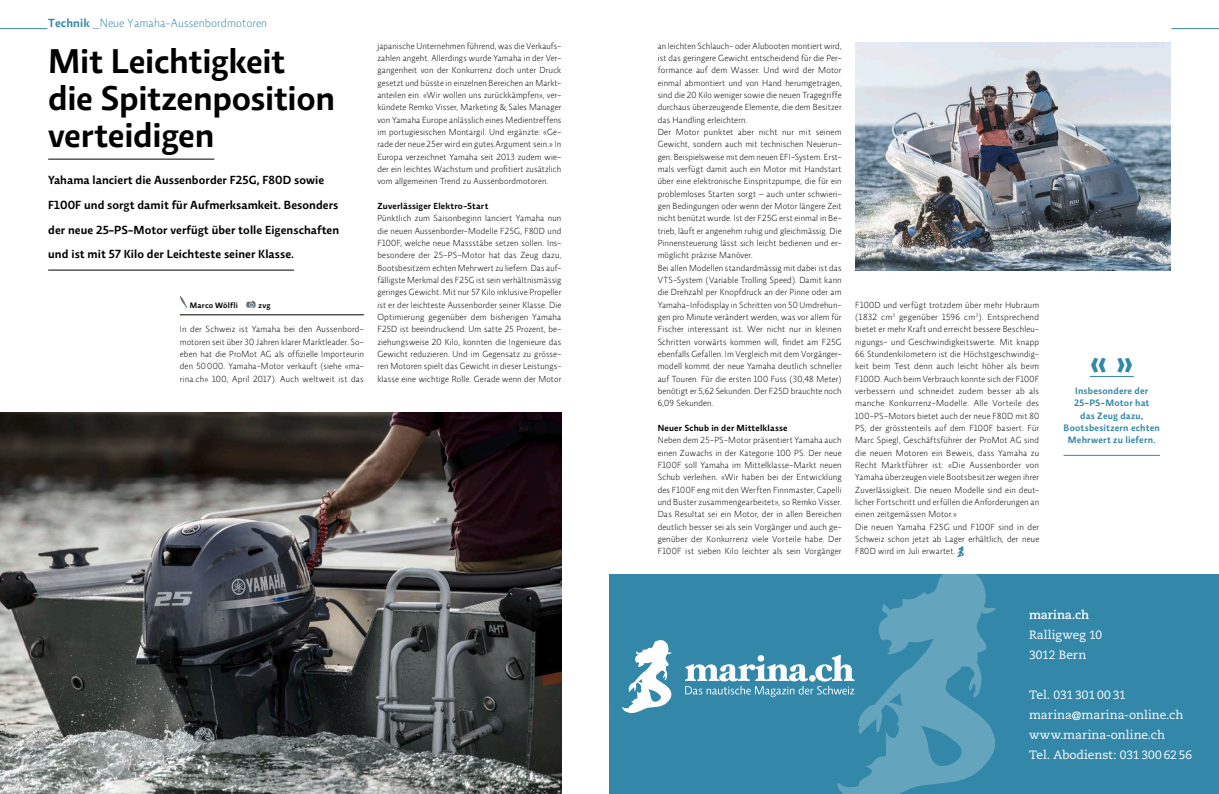
<style>
.page{position:relative;width:1219px;height:794px;background:#fff}
.page>*{position:absolute;margin:0;border:0;box-sizing:border-box;transform-origin:0 0}
.t1{font:600 35px/37px "Relato Sans OT";letter-spacing:-.01em;color:#000}
.t2{font:600 33px "Relato Sans OT";color:#3387a8}
.t3{font:600 12px/24.6px "Relato Sans OT";letter-spacing:.01em;color:#000}
.t4{font:12px/20px "Caecilia LT Std";color:#fff}
.t5{font:300 12px "Relato Sans OT";letter-spacing:.015em;color:#3387a8}
.t6{font:700 12px "Caecilia LT Std";letter-spacing:-.01em;color:#fff}
.t7{font:600 9.5px/12.3px "Relato Sans OT";letter-spacing:.025em;color:#3387a8;text-align:center}
.t8{font:300 9px/12.3px "Relato Sans OT";letter-spacing:.025em;color:#000;text-align:justify}
.t9{font:600 9px "Relato Sans OT";letter-spacing:.025em;color:#000}
.t10{font:600 8px "Relato Sans OT";letter-spacing:.03em;color:#000}
.s1{font-weight:600}
</style>
<div class="page">
<hr style="left:0;top:28px;width:47px;height:1px;background:#3387a8">
<hr style="left:1171px;top:28px;width:48px;height:1px;background:#3387a8">
<img style="left:0;top:412px;width:561px;height:382px">
<img style="left:855px;top:43px;width:316px;height:227px">
<hr style="left:48px;top:159px;width:166px;height:1px;background:#000">
<hr style="left:48px;top:269px;width:246px;height:1px;background:#000">
<hr style="left:180px;top:315px;width:184px;height:1px;background:#000">
<svg style="left:180px;top:296px;width:7px;height:12px"></svg>
<svg style="left:246px;top:301px;width:10px;height:6px"></svg>
<svg style="left:957px;top:546px;width:7px;height:11px"></svg>
<hr style="left:1090px;top:376px;width:44px;height:1px;background:#3387a8">
<hr style="left:1063px;top:455px;width:97px;height:1px;background:#3387a8">
<div style="left:609px;top:574px;width:610px;height:220px;background:#3387a8"></div>
<svg style="left:622px;top:640px;width:50px;height:73px"></svg>
<svg style="left:685px;top:574px;width:311px;height:220px"></svg>
<h3 class="t5" style="left:48px;top:16px;width:221px"><span class="s1">Technik</span> _Neue Yamaha-Aussenbordmotoren</h3>
<h1 class="t1" style="left:48px;top:42px;width:288px">Mit Leichtigkeit die Spitzenposition verteidigen</h1>
<h3 class="t3" style="left:48px;top:168px;width:293px">Yahama lanciert die Aussenborder F25G, F80D sowie F100F und sorgt damit für Aufmerksamkeit. Besonders der neue 25-PS-Motor verfügt über tolle Eigenschaften und ist mit 57 Kilo der Leichteste seiner Klasse.</h3>
<p class="t10" style="left:190px;top:300px;width:50px">Marco Wölfli</p>
<p class="t10" style="left:259px;top:300px;width:13px">zvg</p>
<p class="t8" style="left:180px;top:323px;width:185px">In der Schweiz ist Yamaha bei den Aussenbord&shy;motoren seit über 30 Jahren klarer Marktleader. So&shy;eben hat die ProMot AG als offizielle Importeurin den 50 000. Yamaha-Motor verkauft (siehe «ma&shy;rina.ch» 100, April 2017). Auch weltweit ist das</p>
<p class="t8" style="left:377px;top:39px;width:185px">japanische Unternehmen führend, was die Verkaufs&shy;zahlen angeht. Allerdings wurde Yamaha in der Ver&shy;gangenheit von der Konkurrenz doch unter Druck gesetzt und büsste in einzelnen Bereichen an Markt&shy;anteilen ein. «Wir wollen uns zurückkämpfen», ver&shy;kündete Remko Visser, Marketing &amp; Sales Manager von Yamaha Europe anlässlich eines Medientreffens im portugiesischen Montargil. Und ergänzte: «Ge&shy;rade der neue 25er wird ein gutes Argument sein.» In Europa verzeichnet Yamaha seit 2013 zudem wie&shy;der ein leichtes Wachstum und profitiert zusätzlich vom allgemeinen Trend zu Aussenbordmotoren.</p>
<p class="t9" style="left:377px;top:200px;width:112px">Zuverlässiger Elektro-Start</p>
<p class="t8" style="left:377px;top:212px;width:185px">Pünktlich zum Saisonbeginn lanciert Yamaha nun die neuen Aussenborder-Modelle F25G, F80D und F100F, welche neue Massstäbe setzen sollen. Ins&shy;besondere der 25-PS-Motor hat das Zeug dazu, Bootsbesitzern echten Mehrwert zu liefern. Das auf&shy;fälligste Merkmal des F25G ist sein verhältnismässig geringes Gewicht. Mit nur 57 Kilo inklusive Propeller ist er der leichteste Aussenborder seiner Klasse. Die Optimierung gegenüber dem bisherigen Yamaha F25D ist beeindruckend: Um satte 25 Prozent, be&shy;ziehungsweise 20 Kilo, konnten die Ingenieure das Gewicht reduzieren. Und im Gegensatz zu grösse&shy;ren Motoren spielt das Gewicht in dieser Leistungs&shy;klasse eine wichtige Rolle. Gerade wenn der Motor</p>
<p class="t8" style="left:658px;top:39px;width:185px;text-align:left">an leichten Schlauch- oder Alubooten montiert wird, ist das geringere Gewicht entscheidend für die Per&shy;formance auf dem Wasser. Und wird der Motor einmal abmontiert und von Hand herumgetragen, sind die 20 Kilo weniger sowie die neuen Tragegriffe durchaus überzeugende Elemente, die dem Besitzer das Handling erleichtern.<br>Der Motor punktet aber nicht nur mit seinem Gewicht, sondern auch mit technischen Neuerun&shy;gen. Beispielsweise mit dem neuen EFI-System. Erst&shy;mals verfügt damit auch ein Motor mit Handstart über eine elektronische Einspritzpumpe, die für ein problemloses Starten sorgt – auch unter schwieri&shy;gen Bedingungen oder wenn der Motor längere Zeit nicht benützt wurde. Ist der F25G erst einmal in Be&shy;trieb, läuft er angenehm ruhig und gleichmässig. Die Pinnensteuerung lässt sich leicht bedienen und er&shy;möglicht präzise Manöver.<br>Bei allen Modellen standardmässig mit dabei ist das VTS-System (Variable Trolling Speed). Damit kann die Drehzahl per Knopfdruck an der Pinne oder am Yamaha-Infodisplay in Schritten von 50 Umdrehun&shy;gen pro Minute verändert werden, was vor allem für Fischer interessant ist. Wer nicht nur in kleinen Schritten vorwärts kommen will, findet am F25G ebenfalls Gefallen. Im Vergleich mit dem Vorgänger&shy;modell kommt der neue Yamaha deutlich schneller auf Touren. Für die ersten 100 Fuss (30,48 Meter) benötigt er 5,62 Sekunden. Der F25D brauchte noch 6,09 Sekunden.</p>
<p class="t9" style="left:658px;top:422px;width:131px">Neuer Schub in der Mittelklasse</p>
<p class="t8" style="left:658px;top:434px;width:185px">Neben dem 25-PS-Motor präsentiert Yamaha auch einen Zuwachs in der Kategorie 100 PS. Der neue F100F soll Yamaha im Mittelklasse-Markt neuen Schub verleihen. «Wir haben bei der Entwicklung des F100F eng mit den Werften Finnmaster, Capelli und Buster zusammengearbeitet», so Remko Visser.<br>Das Resultat sei ein Motor, der in allen Bereichen deutlich besser sei als sein Vorgänger und auch ge&shy;genüber der Konkurrenz viele Vorteile habe. Der F100F ist sieben Kilo leichter als sein Vorgänger</p>
<p class="t8" style="left:855px;top:298px;width:185px;text-align:left">F100D und verfügt trotzdem über mehr Hubraum (1832 cm<sup>3</sup> gegenüber 1596 cm<sup>3</sup>). Entsprechend bietet er mehr Kraft und erreicht bessere Beschleu&shy;nigungs- und Geschwindigkeitswerte. Mit knapp 66 Stundenkilometern ist die Höchstgeschwindig&shy;keit beim Test denn auch leicht höher als beim F100D. Auch beim Verbrauch konnte sich der F100F verbessern und schneidet zudem besser ab als manche Konkurrenz-Modelle. Alle Vorteile des 100-PS-Motors bietet auch der neue F80D mit 80<br>PS, der grösstenteils auf dem F100F basiert. Für Marc Spiegl, Geschäftsführer der ProMot AG sind die neuen Motoren ein Beweis, dass Yamaha zu Recht Marktführer ist: «Die Aussenborder von Yamaha überzeugen viele Bootsbesitzer wegen ihrer Zuverlässigkeit. Die neuen Modelle sind ein deut&shy;licher Fortschritt und erfüllen die Anforderungen an einen zeitgemässen Motor.»<br>Die neuen Yamaha F25G und F100F sind in der Schweiz schon jetzt ab Lager erhältlich, der neue F80D wird im Juli erwartet.</p>
<h2 class="t2" style="left:1090px;top:342px;width:46px">« »</h2>
<p class="t7" style="left:1064px;top:384px;width:98px">Insbesondere der<br>25-PS-Motor hat<br>das Zeug dazu,<br>Bootsbesitzern echten<br>Mehrwert zu liefern.</p>
<h3 class="t6" style="left:1029px;top:607px;width:61px">marina.ch</h3>
<h3 class="t4" style="left:1029px;top:625px;width:75px">Ralligweg 10<br>3012 Bern</h3>
<h3 class="t4" style="left:1029px;top:685px;width:165px">Tel. 031 301 00 31 marina@marina-online.ch www.marina-online.ch<br>Tel. Abodienst: 031 300 62 56</h3>
</div>
